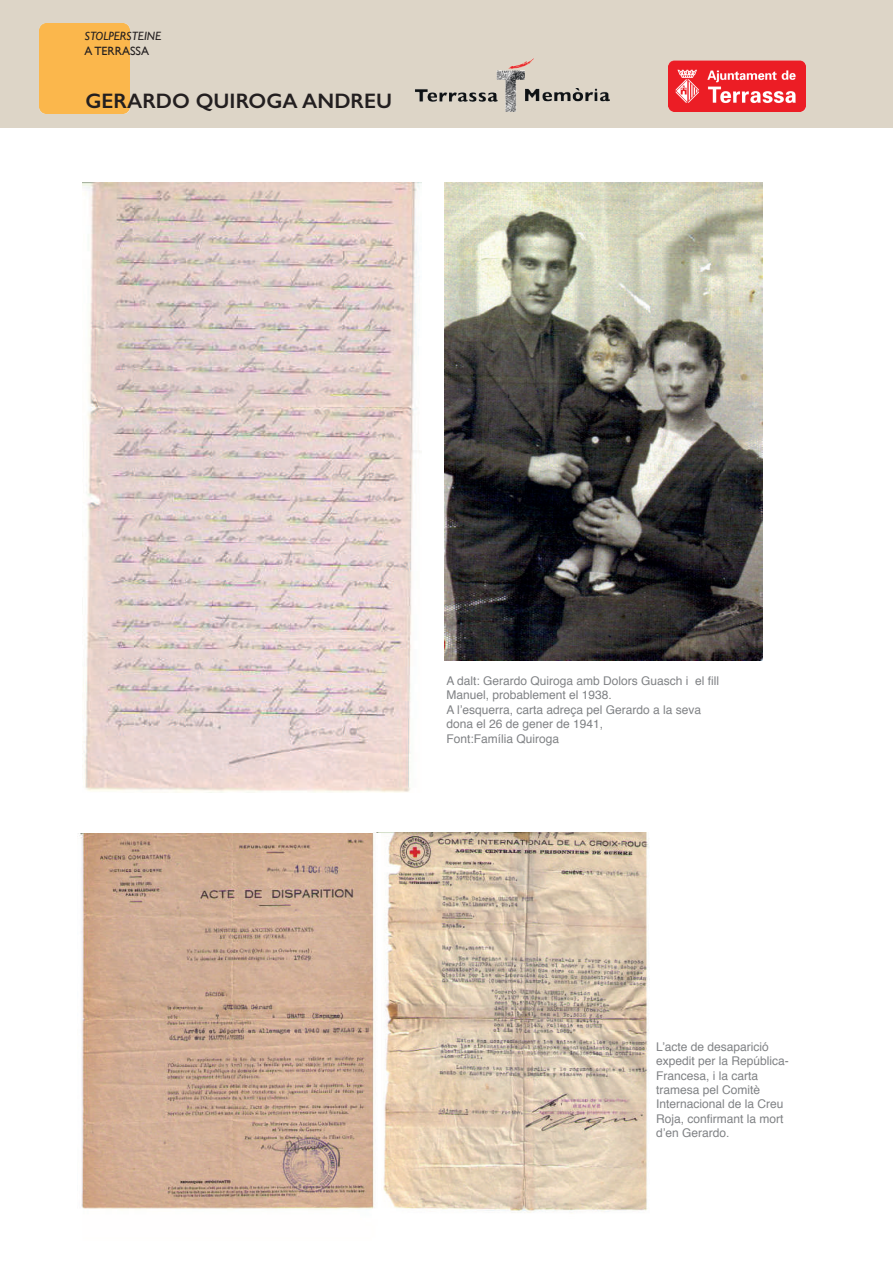
<style>
.page{position:relative;width:893px;height:1263px;background:#fff}
.page>*{position:absolute;margin:0;border:0;box-sizing:border-box;transform-origin:0 0}
.t1{font:600 21px "Gill Sans";color:#231f20}
.t2{font:12px/14.4px "Helvetica";color:#808285}
.t3{font:italic 12px "Gill Sans";color:#231f20}
.t4{font:12px "Gill Sans";color:#231f20}
</style>
<div class="page">
<div style="left:0;top:0;width:893px;height:127px;background:#ddd5c7"></div>
<img style="left:668px;top:60px;width:137px;height:52px">
<img style="left:415px;top:58px;width:194px;height:54px">
<div style="left:39px;top:23px;width:90px;height:91px;background:#fbb74c"></div>
<img style="left:373px;top:833px;width:277px;height:380px">
<img style="left:445px;top:182px;width:318px;height:478px">
<img style="left:79px;top:834px;width:302px;height:379px">
<img style="left:82px;top:182px;width:339px;height:610px">
<p class="t3" style="left:85px;top:29px;width:78px">STOLPERSTEINE</p>
<p class="t4" style="left:85px;top:44px;width:66px">A TERRASSA</p>
<h1 class="t1" style="left:86px;top:88px;width:308px">GERARDO QUIROGA ANDREU</h1>
<p class="t2" style="left:446px;top:674px;width:274px">A dalt: Gerardo Quiroga amb Dolors Guasch i el fill Manuel, probablement el 1938.<br>A l’esquerra, carta adreça pel Gerardo a la seva dona el 26 de gener de 1941,<br>Font:Família Quiroga</p>
<p class="t2" style="left:656px;top:1040px;width:134px">L’acte de desaparició expedit per la República-<br>Francesa, i la carta tramesa pel Comitè<br>Internacional de la Creu<br>Roja, confirmant la mort d’en Gerardo.</p>
</div>
